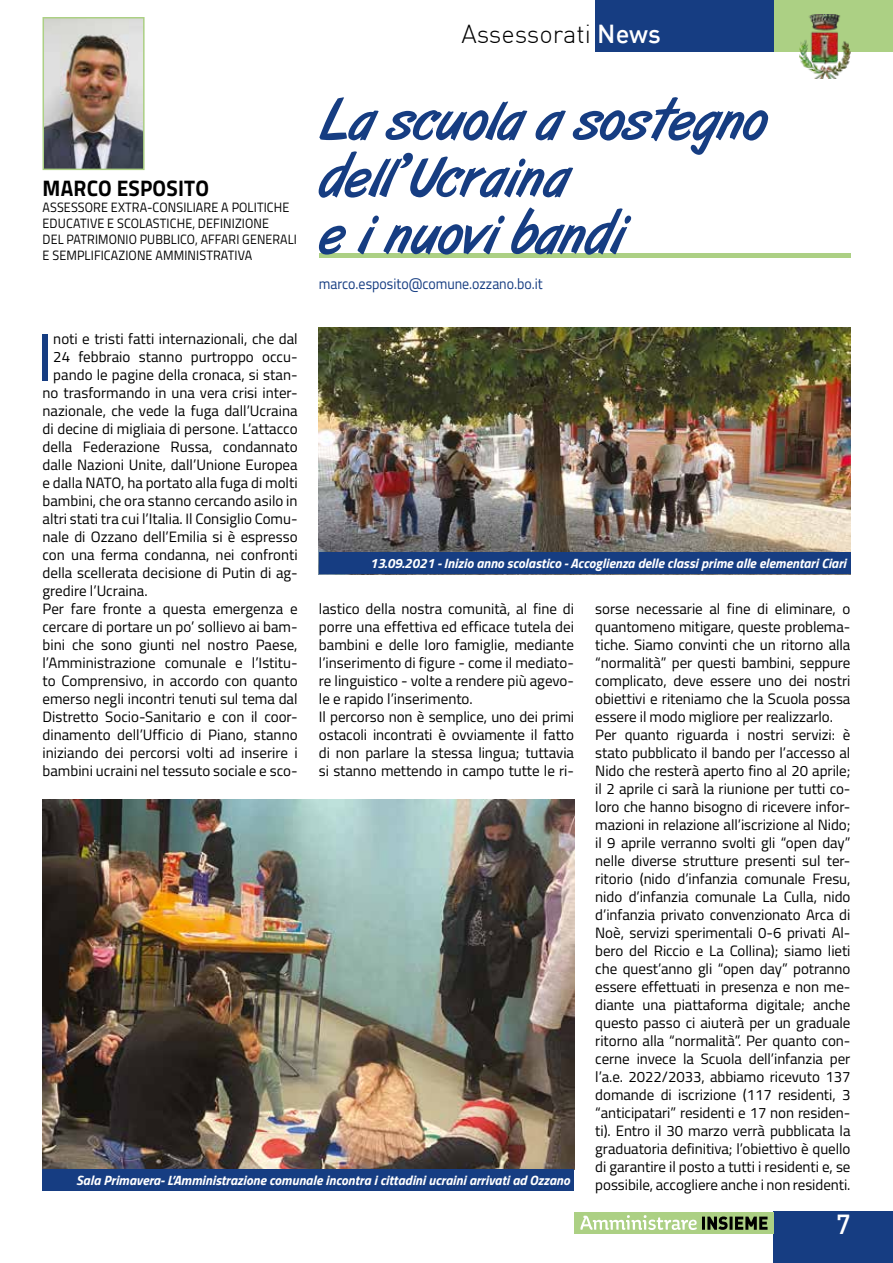
<style>
.page{position:relative;width:893px;height:1263px;background:#fff}
.page>*{position:absolute;margin:0;border:0;box-sizing:border-box;transform-origin:0 0}
.t1{font:67.05px "Titillium Web";color:#163d82}
.t2{font:57px/57px "Art Brush";color:#163d82}
.t3{font:500 27px "DIN";color:#fff}
.t4{font:300 25.5px "DIN";color:#000}
.t5{font:700 22.5px "Titillium Web";letter-spacing:.01em;color:#000;scale:.93 1}
.t6{font:15px/18px "Titillium Web";letter-spacing:-.005em;color:#000}
.t7{font:15px "Titillium Web";color:#163d82;scale:.93 1}
.t8{font:italic 700 13.5px "Titillium Web";color:#fff}
.t9{font:13.5px/16.2px "Titillium Web";letter-spacing:.01em;color:#000;scale:.93 1}
.s1{font-weight:500;color:#fff}
</style>
<div class="page">
<div style="left:774px;top:1212px;width:119px;height:51px;background:#163d82"></div>
<div style="left:574px;top:1212px;width:200px;height:21px;background:#acd084"></div>
<svg style="left:580px;top:1215px;width:187px;height:15px"></svg>
<div style="left:774px;top:0;width:119px;height:51px;background:#acd084"></div>
<div style="left:595px;top:0;width:179px;height:51px;background:#163d82"></div>
<img style="left:799px;top:15px;width:51px;height:64px">
<img style="left:46px;top:20px;width:96px;height:147px">
<div style="left:43px;top:17px;width:102px;height:153px;border:2px solid #acd084"></div>
<hr style="left:319px;top:253px;width:531px;height:4px;background:#acd084">
<img style="left:319px;top:327px;width:531px;height:226px">
<img style="left:43px;top:799px;width:531px;height:370px">
<div style="left:319px;top:553px;width:531px;height:21px;background:#163d82"></div>
<div style="left:43px;top:1169px;width:531px;height:22px;background:#163d82"></div>
<h3 class="t5" style="left:43px;top:171px;width:180px">MARCO ESPOSITO</h3>
<p class="t9" style="left:43px;top:198px;width:275px">ASSESSORE EXTRA-CONSILIARE A POLITICHE EDUCATIVE E SCOLASTICHE, DEFINIZIONE<br>DEL PATRIMONIO PUBBLICO, AFFARI GENERALI E SEMPLIFICAZIONE AMMINISTRATIVA</p>
<h3 class="t4" style="left:461px;top:18px;width:201px">Assessorati <span class="s1">News</span></h3>
<h2 class="t2" style="left:319px;top:94px;width:448px">La scuola a sostegno dell’Ucraina<br>e i nuovi bandi</h2>
<p class="t7" style="left:319px;top:273px;width:242px">marco.esposito@comune.ozzano.bo.it</p>
<h1 class="t1" style="left:37px;top:308px;width:18px">I</h1>
<p class="t6" style="left:53px;top:329px;width:246px">noti e tristi fatti internazionali, che dal</p>
<p class="t6" style="left:53px;top:347px;width:246px">24 febbraio stanno purtroppo occu-</p>
<p class="t6" style="left:53px;top:365px;width:246px">pando le pagine della cronaca, si stan-</p>
<p class="t6" style="left:43px;top:383px;width:257px">no trasformando in una vera crisi inter-</p>
<p class="t6" style="left:43px;top:401px;width:257px">nazionale, che vede la fuga dall’Ucraina</p>
<p class="t6" style="left:43px;top:419px;width:257px">di decine di migliaia di persone. L’attacco</p>
<p class="t6" style="left:43px;top:437px;width:257px">della Federazione Russa, condannato</p>
<p class="t6" style="left:43px;top:455px;width:257px">dalle Nazioni Unite, dall’Unione Europea</p>
<p class="t6" style="left:43px;top:473px;width:257px">e dalla NATO, ha portato alla fuga di molti</p>
<p class="t6" style="left:43px;top:491px;width:257px">bambini, che ora stanno cercando asilo in</p>
<p class="t6" style="left:43px;top:509px;width:257px">altri stati tra cui l’Italia. Il Consiglio Comu-</p>
<p class="t6" style="left:43px;top:527px;width:257px">nale di Ozzano dell’Emilia si è espresso</p>
<p class="t6" style="left:43px;top:545px;width:257px">con una ferma condanna, nei confronti</p>
<p class="t6" style="left:43px;top:563px;width:257px">della scellerata decisione di Putin di ag-</p>
<p class="t6" style="left:43px;top:581px;width:107px">gredire l’Ucraina.</p>
<p class="t6" style="left:43px;top:599px;width:257px">Per fare fronte a questa emergenza e</p>
<p class="t6" style="left:43px;top:617px;width:257px">cercare di portare un po’ sollievo ai bam-</p>
<p class="t6" style="left:43px;top:635px;width:257px">bini che sono giunti nel nostro Paese,</p>
<p class="t6" style="left:43px;top:653px;width:257px">l’Amministrazione comunale e l’Istitu-</p>
<p class="t6" style="left:43px;top:671px;width:257px">to Comprensivo, in accordo con quanto</p>
<p class="t6" style="left:43px;top:689px;width:257px">emerso negli incontri tenuti sul tema dal</p>
<p class="t6" style="left:43px;top:707px;width:257px">Distretto Socio-Sanitario e con il coor-</p>
<p class="t6" style="left:43px;top:725px;width:257px">dinamento dell’Ufficio di Piano, stanno</p>
<p class="t6" style="left:43px;top:743px;width:257px">iniziando dei percorsi volti ad inserire i</p>
<p class="t6" style="left:43px;top:761px;width:257px">bambini ucraini nel tessuto sociale e sco-</p>
<p class="t8" style="left:370px;top:553px;width:478px">13.09.2021 - Inizio anno scolastico - Accoglienza delle classi prime alle elementari Ciari</p>
<p class="t6" style="left:319px;top:599px;width:257px">lastico della nostra comunità, al fine di porre una effettiva ed efficace tutela dei bambini e delle loro famiglie, mediante l’inserimento di figure - come il mediato&shy;re linguistico - volte a rendere più agevo&shy;le e rapido l’inserimento.<br>Il percorso non è semplice, uno dei primi ostacoli incontrati è ovviamente il fatto di non parlare la stessa lingua; tuttavia si stanno mettendo in campo tutte le ri-</p>
<p class="t6" style="left:595px;top:599px;width:257px">sorse necessarie al fine di eliminare, o quantomeno mitigare, queste problema&shy;tiche. Siamo convinti che un ritorno alla “normalità” per questi bambini, seppure complicato, deve essere uno dei nostri obiettivi e riteniamo che la Scuola possa essere il modo migliore per realizzarlo.<br>Per quanto riguarda i nostri servizi: è stato pubblicato il bando per l’accesso al Nido che resterà aperto fino al 20 aprile; il 2 aprile ci sarà la riunione per tutti co&shy;loro che hanno bisogno di ricevere infor&shy;mazioni in relazione all’iscrizione al Nido; il 9 aprile verranno svolti gli “open day” nelle diverse strutture presenti sul ter&shy;ritorio (nido d’infanzia comunale Fresu, nido d’infanzia comunale La Culla, nido d’infanzia privato convenzionato Arca di Noè, servizi sperimentali 0-6 privati Al&shy;bero del Riccio e La Collina); siamo lieti che quest’anno gli “open day” potranno essere effettuati in presenza e non me&shy;diante una piattaforma digitale; anche questo passo ci aiuterà per un graduale ritorno alla “normalità”. Per quanto con&shy;cerne invece la Scuola dell’infanzia per l’a.e. 2022/2033, abbiamo ricevuto 137 domande di iscrizione (117 residenti, 3 “anticipatari” residenti e 17 non residen&shy;ti). Entro il 30 marzo verrà pubblicata la graduatoria definitiva; l’obiettivo è quello di garantire il posto a tutti i residenti e, se possibile, accogliere anche i non residenti.</p>
<p class="t8" style="left:76px;top:1169px;width:495px">Sala Primavera- L’Amministrazione comunale incontra i cittadini ucraini arrivati ad Ozzano</p>
<h3 class="t3" style="left:836px;top:1207px;width:16px">7</h3>
</div>
